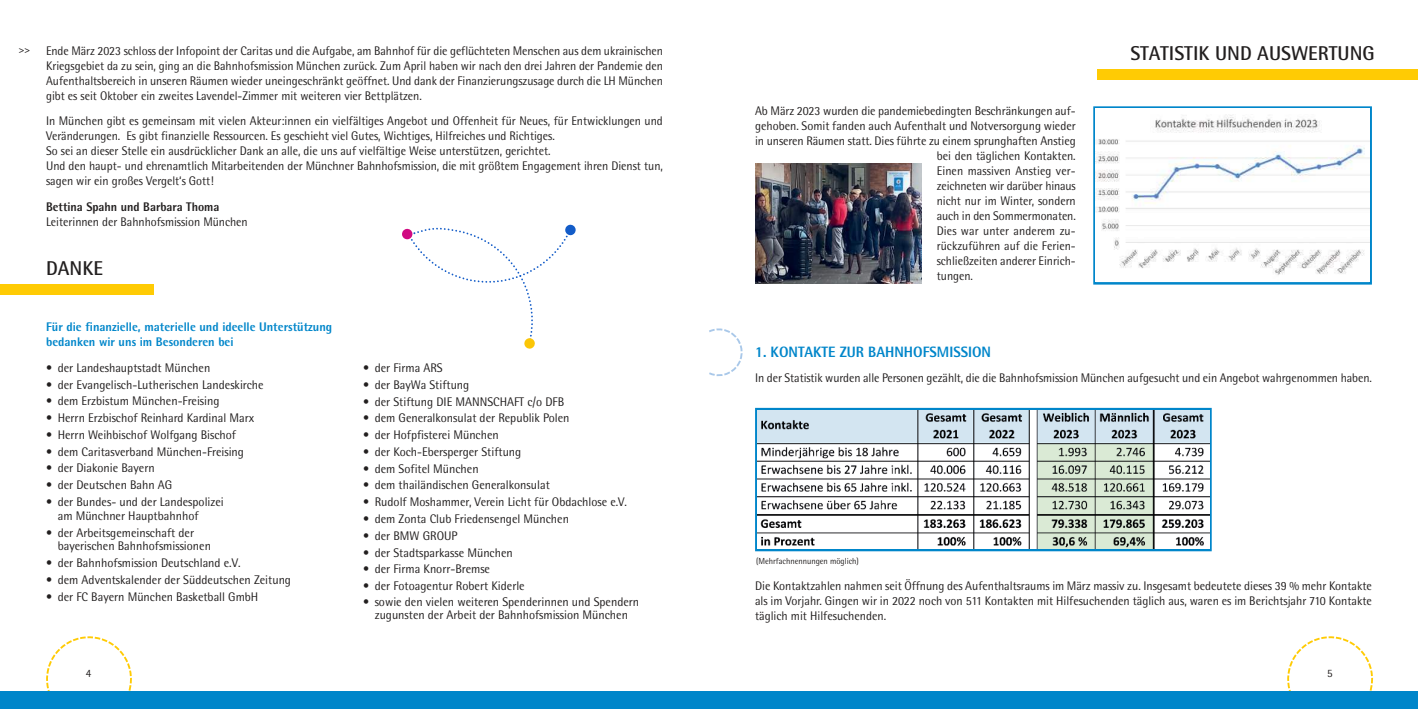
<style>
.page{position:relative;width:1418px;height:709px;background:#fff}
.page>*{position:absolute;margin:0;border:0;box-sizing:border-box;transform-origin:0 0}
.t1{font:700 20px "Rotis Semi Sans";color:#221f1f}
.t2{font:800 15px "Rotis Semi Sans";color:#0086ca;scale:.95 1}
.t3{font:12.5px/15px "Rotis Semi Sans";color:#221f1f;text-align:justify;scale:.95 1}
.t4{font:12.5px/13.8px "Rotis Semi Sans";color:#221f1f}
.t5{font:12.5px/15px "Rotis Semi Sans";color:#221f1f;text-align:justify;scale:.96 1}
.t6{font:800 12.5px/15px "Rotis Semi Sans";color:#0086ca}
.t7{font:800 12.5px "Rotis Semi Sans";color:#221f1f;scale:.95 1}
.t8{font:11.25px "Rotis Semi Sans";color:#221f1f}
.t9{font:700 10px "Rotis Semi Sans";color:#221f1f;scale:.95 1}
.t10{font:8.75px "Rotis Semi Sans";color:#221f1f;scale:.95 1}
</style>
<div class="page">
<div style="left:0;top:284px;width:154px;height:11px;background:#ffcb04"></div>
<div style="left:1097px;top:69px;width:320px;height:10px;background:#ffcb04"></div>
<svg style="left:46px;top:636px;width:86px;height:55px"></svg>
<svg style="left:1287px;top:636px;width:87px;height:55px"></svg>
<svg style="left:709px;top:328px;width:34px;height:49px"></svg>
<div style="left:755px;top:408px;width:456px;height:143px;border:3px solid #0086ca"></div>
<img style="left:757px;top:410px;width:452px;height:139px">
<div style="left:0;top:691px;width:1417px;height:18px;background:#0086ca"></div>
<svg style="left:402px;top:224px;width:174px;height:125px"></svg>
<img style="left:755px;top:163px;width:166px;height:121px">
<div style="left:1093px;top:106px;width:278px;height:178px;border:3px solid #0086ca"></div>
<img style="left:1095px;top:109px;width:274px;height:172px">
<p class="t9" style="left:19px;top:44px;width:13px">&gt;&gt;</p>
<p class="t3" style="left:46px;top:43px;width:650px">Ende März 2023 schloss der Infopoint der Caritas und die Aufgabe, am Bahnhof für die geflüchteten Menschen aus dem ukrainischen Kriegsgebiet da zu sein, ging an die Bahnhofsmission München zurück. Zum April haben wir nach den drei Jahren der Pandemie den Aufenthaltsbereich in unseren Räumen wieder uneingeschränkt geöffnet. Und dank der Finanzierungszusage durch die LH München gibt es seit Oktober ein zweites Lavendel-Zimmer mit weiteren vier Bettplätzen.</p>
<p class="t3" style="left:46px;top:114px;width:650px;text-align:left">In München gibt es gemeinsam mit vielen Akteur:innen ein vielfältiges Angebot und Offenheit für Neues, für Entwicklungen und Veränderungen. Es gibt finanzielle Ressourcen. Es geschieht viel Gutes, Wichtiges, Hilfreiches und Richtiges.<br>So sei an dieser Stelle ein ausdrücklicher Dank an alle, die uns auf vielfältige Weise unterstützen, gerichtet.<br>Und den haupt- und ehrenamtlich Mitarbeitenden der Münchner Bahnhofsmission, die mit größtem Engagement ihren Dienst tun, sagen wir ein großes Vergelt‘s Gott!</p>
<p class="t7" style="left:46px;top:200px;width:184px">Bettina Spahn und Barbara Thoma</p>
<p class="t3" style="left:46px;top:214px;width:214px">Leiterinnen der Bahnhofsmission München</p>
<h1 class="t1" style="left:46px;top:256px;width:58px">DANKE</h1>
<p class="t6" style="left:46px;top:319px;width:288px">Für die finanzielle, materielle und ideelle Unterstützung bedanken wir uns im Besonderen bei</p>
<p class="t4" style="left:46px;top:361px;width:166px">• der Landeshauptstadt München</p>
<p class="t4" style="left:46px;top:377px;width:219px">• der Evangelisch-Lutherischen Landeskirche</p>
<p class="t4" style="left:46px;top:394px;width:175px">• dem Erzbistum München-Freising</p>
<p class="t4" style="left:46px;top:411px;width:210px">• Herrn Erzbischof Reinhard Kardinal Marx</p>
<p class="t4" style="left:46px;top:428px;width:191px">• Herrn Weihbischof Wolfgang Bischof</p>
<p class="t4" style="left:46px;top:445px;width:199px">• dem Caritasverband München-Freising</p>
<p class="t4" style="left:46px;top:461px;width:110px">• der Diakonie Bayern</p>
<p class="t4" style="left:46px;top:478px;width:128px">• der Deutschen Bahn AG</p>
<p class="t4" style="left:58px;top:495px;width:168px;text-indent:-12px">• der Bundes- und der Landespolizei am Münchner Hauptbahnhof</p>
<p class="t4" style="left:58px;top:525px;width:155px;text-indent:-12px">• der Arbeitsgemeinschaft der bayerischen Bahnhofsmissionen</p>
<p class="t4" style="left:46px;top:556px;width:196px">• der Bahnhofsmission Deutschland e.V.</p>
<p class="t4" style="left:46px;top:573px;width:246px">• dem Adventskalender der Süddeutschen Zeitung</p>
<p class="t4" style="left:46px;top:589px;width:214px">• der FC Bayern München Basketball GmbH</p>
<p class="t4" style="left:363px;top:361px;width:81px">• der Firma ARS</p>
<p class="t4" style="left:363px;top:378px;width:108px">• der BayWa Stiftung</p>
<p class="t4" style="left:363px;top:394px;width:203px">• der Stiftung DIE MANNSCHAFT c/o DFB</p>
<p class="t4" style="left:363px;top:411px;width:208px">• dem Generalkonsulat der Republik Polen</p>
<p class="t4" style="left:363px;top:428px;width:137px">• der Hofpfisterei München</p>
<p class="t4" style="left:363px;top:445px;width:160px">• der Koch-Ebersperger Stiftung</p>
<p class="t4" style="left:363px;top:461px;width:117px">• dem Sofitel München</p>
<p class="t4" style="left:363px;top:478px;width:188px">• dem thailändischen Generalkonsulat</p>
<p class="t4" style="left:363px;top:495px;width:265px">• Rudolf Moshammer, Verein Licht für Obdachlose e.V.</p>
<p class="t4" style="left:363px;top:512px;width:207px">• dem Zonta Club Friedensengel München</p>
<p class="t4" style="left:363px;top:529px;width:96px">• der BMW GROUP</p>
<p class="t4" style="left:363px;top:545px;width:151px">• der Stadtsparkasse München</p>
<p class="t4" style="left:363px;top:562px;width:128px">• der Firma Knorr-Bremse</p>
<p class="t4" style="left:363px;top:579px;width:163px">• der Fotoagentur Robert Kiderle</p>
<p class="t4" style="left:363px;top:594px;width:278px;text-align:center">• sowie den vielen weiteren Spenderinnen und Spendern zugunsten der Arbeit der Bahnhofsmission München</p>
<p class="t5" style="left:755px;top:103px;width:335px">Ab März 2023 wurden die pandemiebedingten Beschränkungen auf-</p>
<p class="t5" style="left:755px;top:118px;width:335px">gehoben. Somit fanden auch Aufenthalt und Notversorgung wieder</p>
<p class="t5" style="left:755px;top:133px;width:335px">in unseren Räumen statt. Dies führte zu einem sprunghaften Anstieg</p>
<p class="t5" style="left:936px;top:148px;width:146px">bei den täglichen Kontakten.</p>
<p class="t3" style="left:936px;top:163px;width:148px">Einen massiven Anstieg ver-</p>
<p class="t3" style="left:936px;top:178px;width:148px">zeichneten wir darüber hinaus</p>
<p class="t3" style="left:936px;top:193px;width:148px">nicht nur im Winter, sondern</p>
<p class="t3" style="left:936px;top:208px;width:148px">auch in den Sommermonaten.</p>
<p class="t3" style="left:936px;top:223px;width:148px">Dies war unter anderem zu-</p>
<p class="t3" style="left:936px;top:238px;width:148px">rückzuführen auf die Ferien-</p>
<p class="t3" style="left:936px;top:253px;width:148px">schließzeiten anderer Einrich-</p>
<p class="t3" style="left:936px;top:268px;width:40px">tungen.</p>
<h1 class="t1" style="left:1130px;top:41px;width:246px">STATISTIK UND AUSWERTUNG</h1>
<p class="t2" style="left:755px;top:343px;width:250px">1. KONTAKTE ZUR BAHNHOFSMISSION</p>
<p class="t3" style="left:755px;top:370px;width:651px">In der Statistik wurden alle Personen gezählt, die die Bahnhofsmission München aufgesucht und ein Angebot wahrgenommen haben.</p>
<p class="t10" style="left:756px;top:556px;width:110px">(Mehrfachnennungen möglich)</p>
<p class="t5" style="left:755px;top:578px;width:644px">Die Kontaktzahlen nahmen seit Öffnung des Aufenthaltsraums im März massiv zu. Insgesamt bedeutete dieses 39 % mehr Kontakte als im Vorjahr. Gingen wir in 2022 noch von 511 Kontakten mit Hilfesuchenden täglich aus, waren es im Berichtsjahr 710 Kontakte täglich mit Hilfesuchenden.</p>
<p class="t8" style="left:86px;top:667px;width:7px">4</p>
<p class="t8" style="left:1326px;top:667px;width:7px">5</p>
</div>
